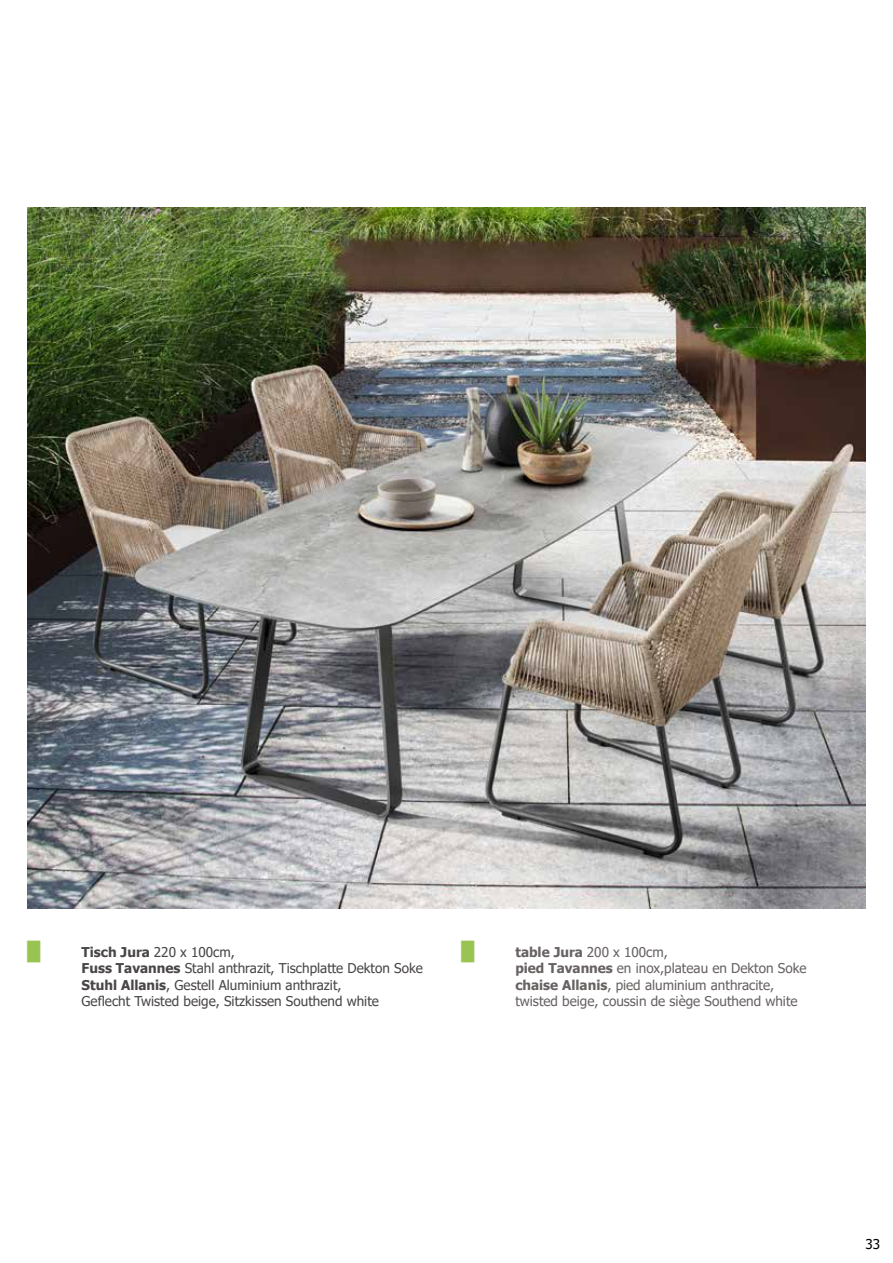
<style>
.page{position:relative;width:893px;height:1263px;background:#fff}
.page>*{position:absolute;margin:0;border:0;box-sizing:border-box;transform-origin:0 0}
.t1{font:18px "Tahoma";color:#9ac451}
.t2{font:13.5px/16.5px "Tahoma";color:#494645}
.t3{font:13.5px/16.5px "Tahoma";color:#676261}
.t4{font:13.5px "Tahoma";color:#000}
.s1{font-weight:700}
</style>
<div class="page">
<img style="left:28px;top:207px;width:837px;height:702px">
<h1 class="t1" style="left:28px;top:938px;width:14px">█</h1>
<p class="t2" style="left:82px;top:944px;width:343px"><span class="s1">Tisch Jura</span> 220 x 100cm,<br><span class="s1">Fuss Tavannes</span> Stahl anthrazit, Tischplatte Dekton Soke <span class="s1">Stuhl Allanis</span>, Gestell Aluminium anthrazit,<br>Geflecht Twisted beige, Sitzkissen Southend white</p>
<h1 class="t1" style="left:461px;top:938px;width:14px">█</h1>
<p class="t3" style="left:515px;top:944px;width:293px"><span class="s1">table Jura</span> 200 x 100cm,<br><span class="s1">pied Tavannes</span> en inox,plateau en Dekton Soke <span class="s1">chaise Allanis</span>, pied aluminium anthracite, twisted beige, coussin de siège Southend white</p>
<p class="t4" style="left:865px;top:1235px;width:16px">33</p>
</div>
